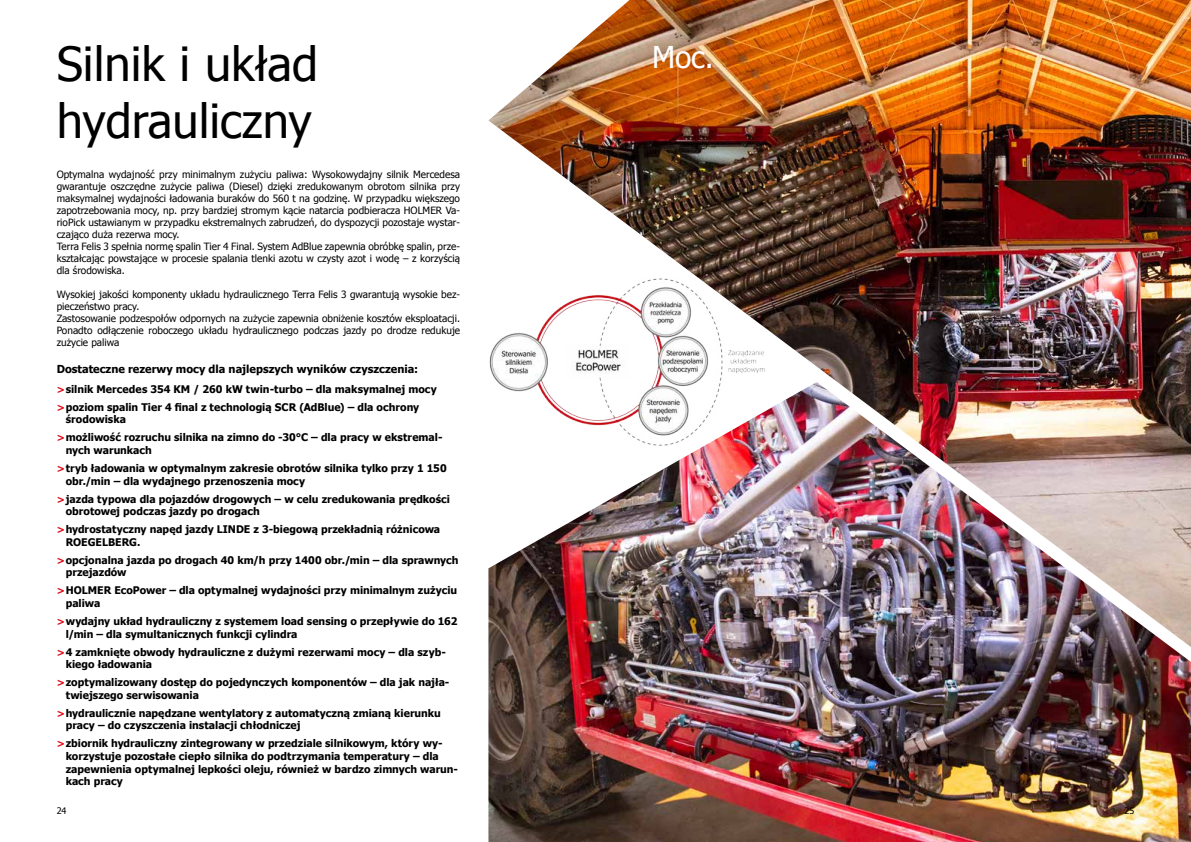
<style>
.page{position:relative;width:1191px;height:842px;background:#fff}
.page>*{position:absolute;margin:0;border:0;box-sizing:border-box;transform-origin:0 0}
.t1{font:47px/56.4px "Tahoma";color:#000}
.t2{font:30px "Tahoma";color:#fff}
.t3{font:700 11px "Tahoma";color:#000}
.t4{font:700 10.5px/18px "Tahoma";color:#000}
.t5{font:10px/12px "Tahoma";color:#000}
.t6{font:9px "Tahoma";color:#000}
.s1{font-size:10px;color:#dc0714}
</style>
<div class="page">
<img style="left:488px;top:647px;width:703px;height:195px">
<img style="left:488px;top:0;width:703px;height:647px">
<img style="left:488px;top:278px;width:317px;height:172px">
<h1 class="t1" style="left:57px;top:34px;width:263px">Silnik i układ hydrauliczny</h1>
<p class="t5" style="left:57px;top:168px;width:405px">Optymalna wydajność przy minimalnym zużyciu paliwa: Wysokowydajny silnik Mercedesa gwarantuje oszczędne zużycie paliwa (Diesel) dzięki zredukowanym obrotom silnika przy maksymalnej wydajności ładowania buraków do 560 t na godzinę. W przypadku większego zapotrzebowania mocy, np. przy bardziej stromym kącie natarcia podbieracza HOLMER Va&shy;rioPick ustawianym w przypadku ekstremalnych zabrudzeń, do dyspozycji pozostaje wystar&shy;czająco duża rezerwa mocy.<br>Terra Felis 3 spełnia normę spalin Tier 4 Final. System AdBlue zapewnia obróbkę spalin, prze&shy;kształcając powstające w procesie spalania tlenki azotu w czysty azot i wodę – z korzyścią dla środowiska.</p>
<p class="t5" style="left:57px;top:288px;width:405px">Wysokiej jakości komponenty układu hydraulicznego Terra Felis 3 gwarantują wysokie bez&shy;pieczeństwo pracy.<br>Zastosowanie podzespołów odpornych na zużycie zapewnia obniżenie kosztów eksploatacji.<br>Ponadto odłączenie roboczego układu hydraulicznego podczas jazdy po drodze redukuje zużycie paliwa</p>
<p class="t3" style="left:57px;top:361px;width:363px">Dostateczne rezerwy mocy dla najlepszych wyników czyszczenia:</p>
<p class="t4" style="left:57px;top:379px;width:381px"><span class="s1">&gt;</span>silnik Mercedes 354 KM / 260 kW twin-turbo – dla maksymalnej mocy <span class="s1">&gt;</span>poziom spalin Tier 4 final z technologią SCR (AdBlue) – dla ochrony</p>
<p class="t4" style="left:57px;top:410px;width:387px;text-indent:9px">środowiska<br><span class="s1">&gt;</span>możliwość rozruchu silnika na zimno do -30°C – dla pracy w ekstremal-</p>
<p class="t4" style="left:57px;top:440px;width:391px;text-indent:9px">nych warunkach<br><span class="s1">&gt;</span>tryb ładowania w optymalnym zakresie obrotów silnika tylko przy 1 150</p>
<p class="t4" style="left:57px;top:471px;width:395px;text-indent:9px">obr./min – dla wydajnego przenoszenia mocy<br><span class="s1">&gt;</span>jazda typowa dla pojazdów drogowych – w celu zredukowania prędkości</p>
<p class="t4" style="left:57px;top:502px;width:385px;text-indent:9px">obrotowej podczas jazdy po drogach<br><span class="s1">&gt;</span>hydrostatyczny napęd jazdy LINDE z 3-biegową przekładnią różnicowa</p>
<p class="t4" style="left:57px;top:532px;width:403px;text-indent:9px">ROEGELBERG.<br><span class="s1">&gt;</span>opcjonalna jazda po drogach 40 km/h przy 1400 obr./min – dla sprawnych</p>
<p class="t4" style="left:57px;top:563px;width:402px;text-indent:9px">przejazdów<br><span class="s1">&gt;</span>HOLMER EcoPower – dla optymalnej wydajności przy minimalnym zużyciu</p>
<p class="t4" style="left:57px;top:593px;width:402px;text-indent:9px">paliwa<br><span class="s1">&gt;</span>wydajny układ hydrauliczny z systemem load sensing o przepływie do 162</p>
<p class="t4" style="left:57px;top:624px;width:391px;text-indent:9px">l/min – dla symultanicznych funkcji cylindra<br><span class="s1">&gt;</span>4 zamknięte obwody hydrauliczne z dużymi rezerwami mocy – dla szyb-</p>
<p class="t4" style="left:57px;top:655px;width:394px;text-indent:9px">kiego ładowania<br><span class="s1">&gt;</span>zoptymalizowany dostęp do pojedynczych komponentów – dla jak najła-</p>
<p class="t4" style="left:57px;top:685px;width:386px;text-indent:9px">twiejszego serwisowania<br><span class="s1">&gt;</span>hydraulicznie napędzane wentylatory z automatyczną zmianą kierunku</p>
<p class="t4" style="left:57px;top:716px;width:387px;text-indent:9px">pracy – do czyszczenia instalacji chłodniczej<br><span class="s1">&gt;</span>zbiornik hydrauliczny zintegrowany w przedziale silnikowym, który wy-</p>
<p class="t4" style="left:66px;top:749px;width:394px;line-height:12.6px">korzystuje pozostałe ciepło silnika do podtrzymania temperatury – dla zapewnienia optymalnej lepkości oleju, również w bardzo zimnych warun&shy;kach pracy</p>
<p class="t6" style="left:57px;top:804px;width:11px">24</p>
<p class="t6" style="left:1124px;top:804px;width:11px">25</p>
<h2 class="t2" style="left:652px;top:37px;width:63px">Moc.</h2>
</div>
